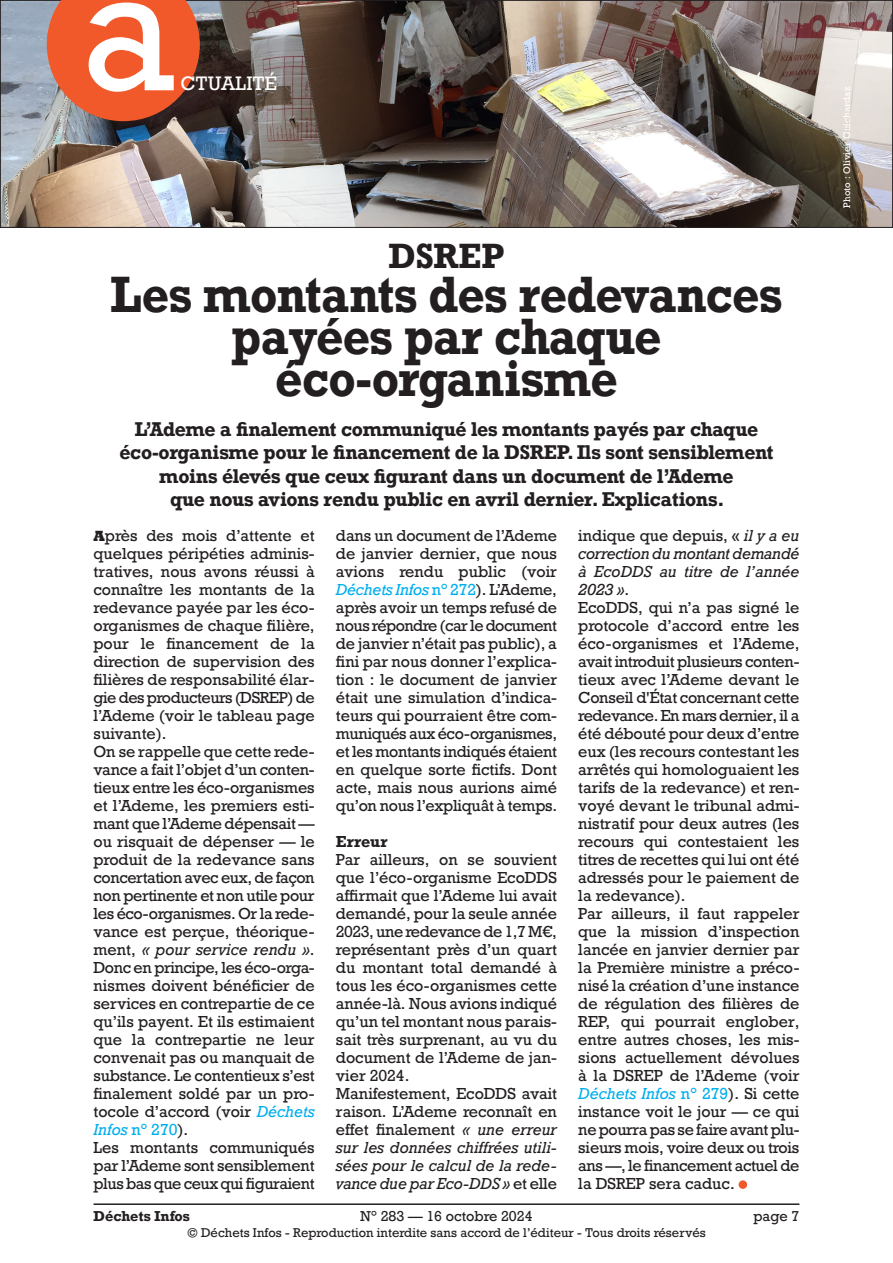
<style>
.page{position:relative;width:893px;height:1263px;background:#fff}
.page>*{position:absolute;margin:0;border:0;box-sizing:border-box;transform-origin:0 0}
.t1{font:166.5px "Rockwell";color:#fff}
.Titre_32{font:700 48px/42px "Rockwell";letter-spacing:-.01em;color:#231f20;text-align:center;scale:.93 1}
.Titre_32-2{font:700 33px "Rockwell";color:#231f20;scale:.96 1}
.Titre_32-3{font:700 18.75px/23.2px "Rockwell";letter-spacing:-.02em;color:#231f20;text-align:center}
.t2{font:18.3px "Rockwell";color:#fff}
.Texte_courant{font:15px/18px "Rockwell";letter-spacing:-.005em;color:#231f20;text-align:justify}
.Texte_courant-2{font:italic 15px/18px "Rockwell";letter-spacing:-.01em;color:#231f20;text-align:justify}
.Texte_courant-3{font:700 15px "Rockwell";letter-spacing:-.005em;color:#231f20}
.t3{font:13.5px "Rockwell";color:#231f20}
.t4{font:700 13.5px "Rockwell";color:#231f20}
.t5{font:12px "Rockwell";color:#231f20}
.Crédit_photo{font:9px "Rockwell";letter-spacing:.015em;color:#fff}
.s1{font-family:"Rockwell Std";font-weight:800}
.s2{font-style:italic}
.s3{font-style:italic;color:#00aeef}
.s4{color:#00aeef}
.s5{font-style:normal}
</style>
<div class="page">
<hr style="left:94px;top:1203px;width:705px;height:2px;background:#231f20">
<div style="left:739px;top:1180px;width:8px;height:9px;background:#f1592a;border-radius:50%"></div>
<img style="left:2px;top:2px;width:889px;height:224px">
<div style="left:0;top:0;width:893px;height:228px;border:1px solid #231f20"></div>
<svg style="left:47px;top:0;width:153px;height:121px;background:#dc5b34"></svg>
<p class="t1" style="left:80px;top:-73px;width:98px">a</p>
<p class="t2" style="left:180px;top:72px;width:98px">CTUALITÉ</p>
<p class="Titre_32-2" style="left:389px;top:234px;width:122px">DSREP</p>
<p class="Titre_32" style="left:111px;top:273px;width:724px">Les montants des redevances payées par chaque éco-organisme</p>
<p class="Titre_32-3" style="left:119px;top:417px;width:656px">L’Ademe a finalement communiqué les montants payés par chaque éco-organisme pour le financement de la DSREP. Ils sont sensiblement moins élevés que ceux figurant dans un document de l’Ademe<br>que nous avions rendu public en avril dernier. Explications.</p>
<p class="Texte_courant" style="left:94px;top:527px;width:223px"><span class="s1">A</span>près des mois d’attente et quelques péripéties adminis&shy;tratives, nous avons réussi à connaître les montants de la redevance payée par les éco&shy;organismes de chaque filière, pour le financement de la direction de supervision des filières de responsabilité élar&shy;gie des producteurs (DSREP) de l’Ademe (voir le tableau page suivante).</p>
<p class="Texte_courant" style="left:94px;top:743px;width:223px">On se rappelle que cette rede&shy;vance a fait l’objet d’un conten&shy;tieux entre les éco-organismes et l’Ademe, les premiers esti&shy;mant que l’Ademe dépensait — ou risquait de dépenser — le produit de la redevance sans concertation avec eux, de façon non pertinente et non utile pour les éco-organismes. Or la rede&shy;vance est perçue, théorique&shy;ment, <span class="s2">« pour service rendu »</span>.<br>Donc en principe, les éco-orga&shy;nismes doivent bénéficier de services en contrepartie de ce qu’ils payent. Et ils estimaient que la contrepartie ne leur convenait pas ou manquait de substance. Le contentieux s’est finalement soldé par un pro&shy;tocole d’accord (voir <span class="s3">Déchets Infos</span> <span class="s4">n° 270</span>).</p>
<p class="Texte_courant" style="left:94px;top:1139px;width:223px">Les montants communiqués par l’Ademe sont sensiblement plus bas que ceux qui figuraient</p>
<p class="Texte_courant-2" style="left:578px;top:527px;width:223px"><span class="s5">indique que depuis, «</span> il y a eu correction du montant demandé à EcoDDS au titre de l’année 2023 »<span class="s5">.</span></p>
<p class="Texte_courant" style="left:578px;top:599px;width:223px">EcoDDS, qui n’a pas signé le protocole d’accord entre les éco-organismes et l’Ademe, avait introduit plusieurs conten&shy;tieux avec l’Ademe devant le Conseil d'État concernant cette redevance. En mars dernier, il a été débouté pour deux d’entre eux (les recours contestant les arrêtés qui homologuaient les tarifs de la redevance) et ren&shy;voyé devant le tribunal admi&shy;nistratif pour deux autres (les recours qui contestaient les titres de recettes qui lui ont été adressés pour le paiement de la redevance).</p>
<p class="Texte_courant" style="left:578px;top:905px;width:223px">Par ailleurs, il faut rappeler que la mission d’inspection lancée en janvier dernier par la Première ministre a préco&shy;nisé la création d’une instance de régulation des filières de REP, qui pourrait englober, entre autres choses, les mis&shy;sions actuellement dévolues à la DSREP de l’Ademe (voir <span class="s3">Déchets Infos</span> <span class="s4">n° 279</span>). Si cette instance voit le jour — ce qui ne pourra pas se faire avant plu&shy;sieurs mois, voire deux ou trois ans —, le financement actuel de la DSREP sera caduc.</p>
<p class="Texte_courant" style="left:336px;top:527px;width:223px">dans un document de l’Ademe de janvier dernier, que nous avions rendu public (voir <span class="s3">Déchets Infos</span> <span class="s4">n° 272</span>). L’Ademe, après avoir un temps refusé de nous répondre (car le document de janvier n’était pas public), a fini par nous donner l’explica&shy;tion : le document de janvier était une simulation d’indica&shy;teurs qui pourraient être com&shy;muniqués aux éco-organismes, et les montants indiqués étaient en quelque sorte fictifs. Dont acte, mais nous aurions aimé qu’on nous l’expliquât à temps.</p>
<p class="Texte_courant-3" style="left:336px;top:832px;width:53px">Erreur</p>
<p class="Texte_courant" style="left:336px;top:851px;width:223px">Par ailleurs, on se souvient que l’éco-organisme EcoDDS affirmait que l’Ademe lui avait demandé, pour la seule année 2023, une redevance de 1,7 M€, représentant près d’un quart du montant total demandé à tous les éco-organismes cette année-là. Nous avions indiqué qu’un tel montant nous parais&shy;sait très surprenant, au vu du document de l’Ademe de jan&shy;vier 2024.</p>
<p class="Texte_courant-2" style="left:336px;top:1085px;width:223px"><span class="s5">Manifestement, EcoDDS avait raison. L’Ademe reconnaît en effet finalement</span> « une erreur sur les données chiffrées utili&shy;sées pour le calcul de la rede&shy;vance due par Eco-DDS » <span class="s5">et elle</span></p>
<p class="t4" style="left:94px;top:1207px;width:98px">Déchets Infos</p>
<p class="t3" style="left:360px;top:1207px;width:174px">N° 283 — 16 octobre 2024</p>
<p class="t3" style="left:753px;top:1207px;width:48px">page 7</p>
<p class="t5" style="left:187px;top:1225px;width:520px">© Déchets Infos - Reproduction interdite sans accord de l’éditeur - Tous droits réservés</p>
<p class="Crédit_photo" style="left:841px;top:208px;width:122px;rotate:-90deg">Photo : Olivier Guichardaz</p>
</div>
